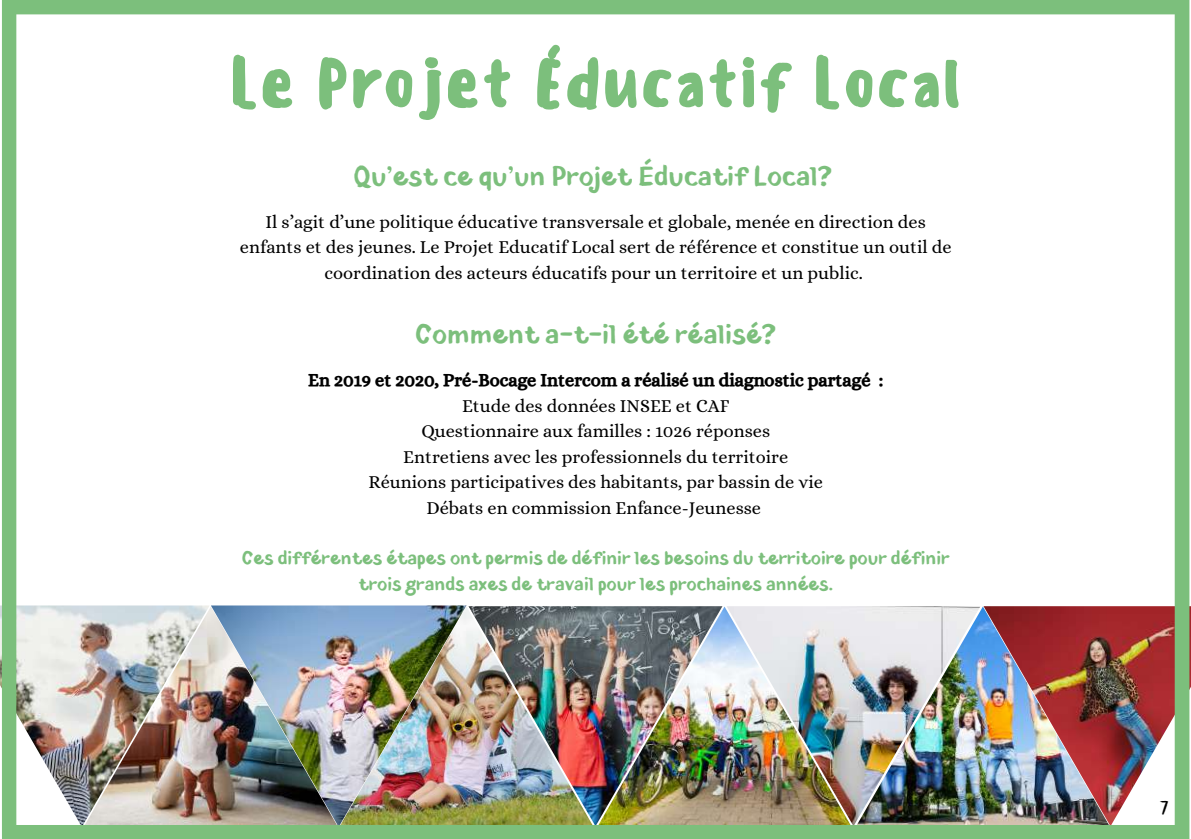
<style>
.page{position:relative;width:1191px;height:839px;background:#fff}
.page>*{position:absolute;margin:0;border:0;box-sizing:border-box;transform-origin:0 0}
.t1{font:500 67.8px "Sensei";color:#7cbf7c}
.t2{font:700 26.8px "Blushes";color:#7cbf7c}
.t3{font:18.4px/25.6px "Alice";color:#000;text-align:center}
.t4{font:700 18.4px/25.6px "Blushes";color:#7cbf7c;text-align:center}
.t5{font:18.4px "CA Generated";color:#000}
.t6{font:18.4px "Blushes";color:#000}
</style>
<div class="page">
<img style="left:2px;top:0;width:1187px;height:839px">
<h1 class="t1" style="left:230px;top:43px;width:734px">Le Projet Éducatif Local</h1>
<h2 class="t2" style="left:353px;top:157px;width:480px">Qu’est ce qu’un Projet Éducatif Local?</h2>
<p class="t3" style="left:240px;top:208px;width:713px">Il s’agit d’une politique éducative transversale et globale, menée en direction des enfants et des jeunes. Le Projet Educatif Local sert de référence et constitue un outil de coordination des acteurs éducatifs pour un territoire et un public.</p>
<h2 class="t2" style="left:415px;top:316px;width:362px">Comment a-t-il été réalisé?</h2>
<p class="t5" style="left:308px;top:369px;width:576px">En 2019 et 2020, Pré-Bocage Intercom a réalisé un diagnostic partagé :</p>
<p class="t3" style="left:368px;top:392px;width:456px">Etude des données INSEE et CAF<br>Questionnaire aux familles : 1026 réponses<br>Entretiens avec les professionnels du territoire Réunions participatives des habitants, par bassin de vie Débats en commission Enfance-Jeunesse</p>
<p class="t4" style="left:242px;top:545px;width:709px">Ces différentes étapes ont permis de définir les besoins du territoire pour définir trois grands axes de travail pour les prochaines années.</p>
<p class="t6" style="left:1160px;top:794px;width:10px">7</p>
</div>
